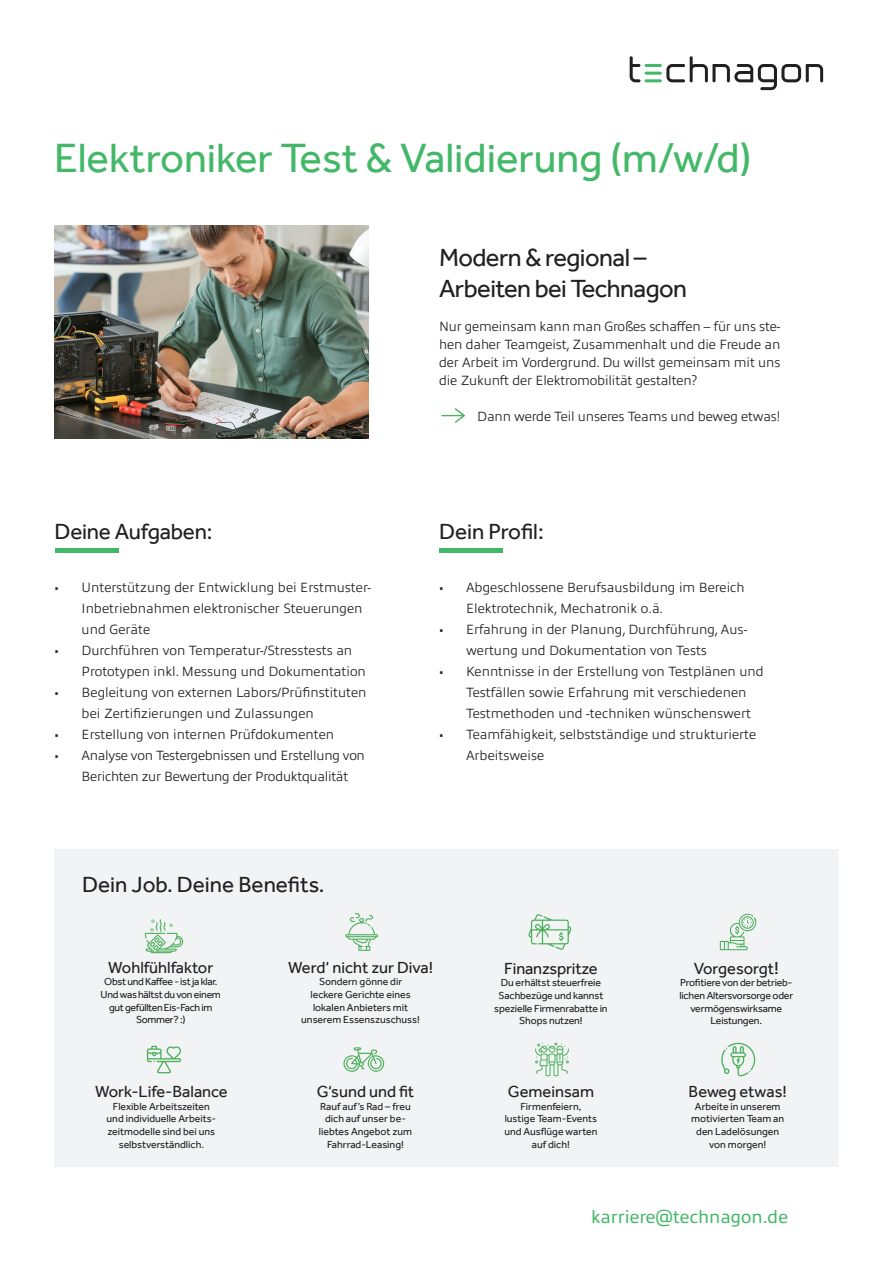
<style>
.page{position:relative;width:893px;height:1263px;background:#fff}
.page>*{position:absolute;margin:0;border:0;box-sizing:border-box;transform-origin:0 0}
.t1{font:42px "Effra";color:#44b869}
.t2{font:25.5px "Effra";letter-spacing:-.02em;color:#231f20}
.t3{font:22.5px "Effra";color:#231f20}
.t4{font:18px "Allumi Std";color:#44b869}
.t5{font:16.5px "Effra";color:#231f20}
.t6{font:300 13.5px/21px "Allumi Std";color:#231f20}
.t7{font:300 13.5px/21px "Allumi Std";letter-spacing:-.02em;color:#231f20}
.t8{font:10.5px/12.6px "Effra";color:#231f20;text-align:center}
.t9{font:10.5px/12.6px "Effra";letter-spacing:-.03em;color:#231f20;text-align:center}
.t10{font:10.5px/12.6px "Effra";letter-spacing:-.02em;color:#231f20;text-align:center}
.s1{font-size:18px}
</style>
<div class="page">
<svg style="left:630px;top:56px;width:193px;height:34px"></svg>
<img style="left:54px;top:225px;width:315px;height:214px">
<div style="left:54px;top:849px;width:785px;height:317px;background:#f2f3f4"></div>
<svg style="left:145px;top:919px;width:38px;height:34px"></svg>
<svg style="left:345px;top:913px;width:33px;height:38px"></svg>
<svg style="left:528px;top:914px;width:43px;height:36px"></svg>
<svg style="left:720px;top:914px;width:36px;height:36px"></svg>
<svg style="left:147px;top:1046px;width:34px;height:27px"></svg>
<svg style="left:721px;top:1042px;width:34px;height:34px"></svg>
<svg style="left:343px;top:1047px;width:41px;height:25px"></svg>
<svg style="left:535px;top:1043px;width:34px;height:33px"></svg>
<hr style="left:55px;top:549px;width:63px;height:4px;background:#44b869">
<hr style="left:439px;top:549px;width:64px;height:4px;background:#44b869">
<svg style="left:441px;top:408px;width:24px;height:15px"></svg>
<p class="t1" style="left:54px;top:132px;width:699px">Elektroniker Test &amp; Validierung (m/w/d)</p>
<p class="t3" style="left:55px;top:518px;width:159px">Deine Aufgaben:</p>
<p class="t6" style="left:82px;top:577px;width:291px;text-indent:-27px">• Unterstützung der Entwicklung bei Erstmuster-<br>Inbetriebnahmen elektronischer Steuerungen und Geräte</p>
<p class="t6" style="left:82px;top:640px;width:286px;text-indent:-27px">• Durchführen von Temperatur-/Stresstests an<br>Prototypen inkl. Messung und Dokumentation</p>
<p class="t6" style="left:82px;top:682px;width:286px;text-indent:-27px">• Begleitung von externen Labors/Prüfinstituten bei Zertifizierungen und Zulassungen</p>
<p class="t6" style="left:55px;top:724px;width:281px">• Erstellung von internen Prüfdokumenten</p>
<p class="t7" style="left:82px;top:745px;width:285px;text-indent:-27px">• Analyse von Testergebnissen und Erstellung von<br>Berichten zur Bewertung der Produktqualität</p>
<p class="t3" style="left:82px;top:871px;width:244px">Dein Job. Deine Benefits.</p>
<p class="t2" style="left:439px;top:242px;width:209px">Modern &amp; regional –</p>
<p class="t2" style="left:439px;top:273px;width:250px">Arbeiten bei Technagon</p>
<p class="t6" style="left:439px;top:317px;width:343px;line-height:18px;text-align:justify">Nur gemeinsam kann man Großes schaffen – für uns ste&shy;hen daher Teamgeist, Zusammenhalt und die Freude an der Arbeit im Vordergrund. Du willst gemeinsam mit uns die Zukunft der Elektromobilität gestalten?</p>
<p class="t6" style="left:477px;top:406px;width:305px">Dann werde Teil unseres Teams und beweg etwas!</p>
<p class="t3" style="left:439px;top:518px;width:106px">Dein Profil:</p>
<p class="t6" style="left:466px;top:577px;width:280px;text-indent:-27px">• Abgeschlossene Berufsausbildung im Bereich<br>Elektrotechnik, Mechatronik o.ä.</p>
<p class="t6" style="left:466px;top:619px;width:283px;text-indent:-27px">• Erfahrung in der Planung, Durchführung, Aus&shy;wertung und Dokumentation von Tests</p>
<p class="t6" style="left:466px;top:661px;width:299px;text-indent:-27px">• Kenntnisse in der Erstellung von Testplänen und<br>Testfällen sowie Erfahrung mit verschiedenen<br>Testmethoden und -techniken wünschenswert</p>
<p class="t6" style="left:466px;top:724px;width:292px;text-indent:-27px">• Teamfähigkeit, selbstständige und strukturierte<br>Arbeitsweise</p>
<p class="t5" style="left:108px;top:957px;width:107px">Wohlfühlfaktor</p>
<p class="t9" style="left:101px;top:975px;width:122px">Obst und Kaffee - ist ja klar.<br>Und was hältst du von einem gut gefüllten Eis-Fach im<br>Sommer? :)</p>
<p class="t5" style="left:95px;top:1082px;width:134px">Work-Life-Balance</p>
<p class="t8" style="left:113px;top:1100px;width:99px">Flexible Arbeitszeiten</p>
<p class="t8" style="left:107px;top:1112px;width:111px">und individuelle Arbeits-</p>
<p class="t8" style="left:108px;top:1125px;width:109px">zeitmodelle sind bei uns</p>
<p class="t8" style="left:119px;top:1138px;width:87px">selbstverständlich.</p>
<p class="t5" style="left:288px;top:957px;width:147px">Werd‘ nicht zur Diva!</p>
<p class="t8" style="left:319px;top:975px;width:85px">Sondern gönne dir</p>
<p class="t8" style="left:311px;top:988px;width:102px">leckere Gerichte eines</p>
<p class="t8" style="left:313px;top:1001px;width:97px">lokalen Anbieters mit</p>
<p class="t8" style="left:301px;top:1013px;width:120px">unserem Essenszuschuss!</p>
<p class="t5" style="left:317px;top:1082px;width:99px">G‘sund und fit</p>
<p class="t8" style="left:319px;top:1100px;width:95px">Rauf auf’s Rad – freu dich auf unser be&shy;liebtes Angebot zum<br>Fahrrad-Leasing!</p>
<p class="t5" style="left:504px;top:958px;width:95px">Finanzspritze</p>
<p class="t8" style="left:494px;top:976px;width:115px">Du erhältst steuerfreie<br>Sachbezüge und kannst spezielle Firmenrabatte in<br>Shops nutzen!</p>
<p class="t5" style="left:508px;top:1082px;width:88px">Gemeinsam</p>
<p class="t8" style="left:520px;top:1100px;width:63px">Firmenfeiern,</p>
<p class="t8" style="left:504px;top:1112px;width:95px">lustige Team-Events und Ausflüge warten auf dich!</p>
<p class="t5" style="left:694px;top:958px;width:87px">Vorgesorgt<span class="s1">!</span></p>
<p class="t10" style="left:679px;top:976px;width:115px">Profitiere von der betrieb&shy;lichen Altersvorsorge oder vermögenswirksame<br>Leistungen.</p>
<p class="t5" style="left:689px;top:1082px;width:100px">Beweg etwas!</p>
<p class="t8" style="left:695px;top:1100px;width:87px">Arbeite in unserem</p>
<p class="t8" style="left:691px;top:1112px;width:94px">motivierten Team an</p>
<p class="t8" style="left:696px;top:1125px;width:85px">den Ladelösungen</p>
<p class="t8" style="left:709px;top:1138px;width:58px">von morgen!</p>
<p class="t4" style="left:591px;top:1207px;width:198px">karriere@technagon.de</p>
</div>
